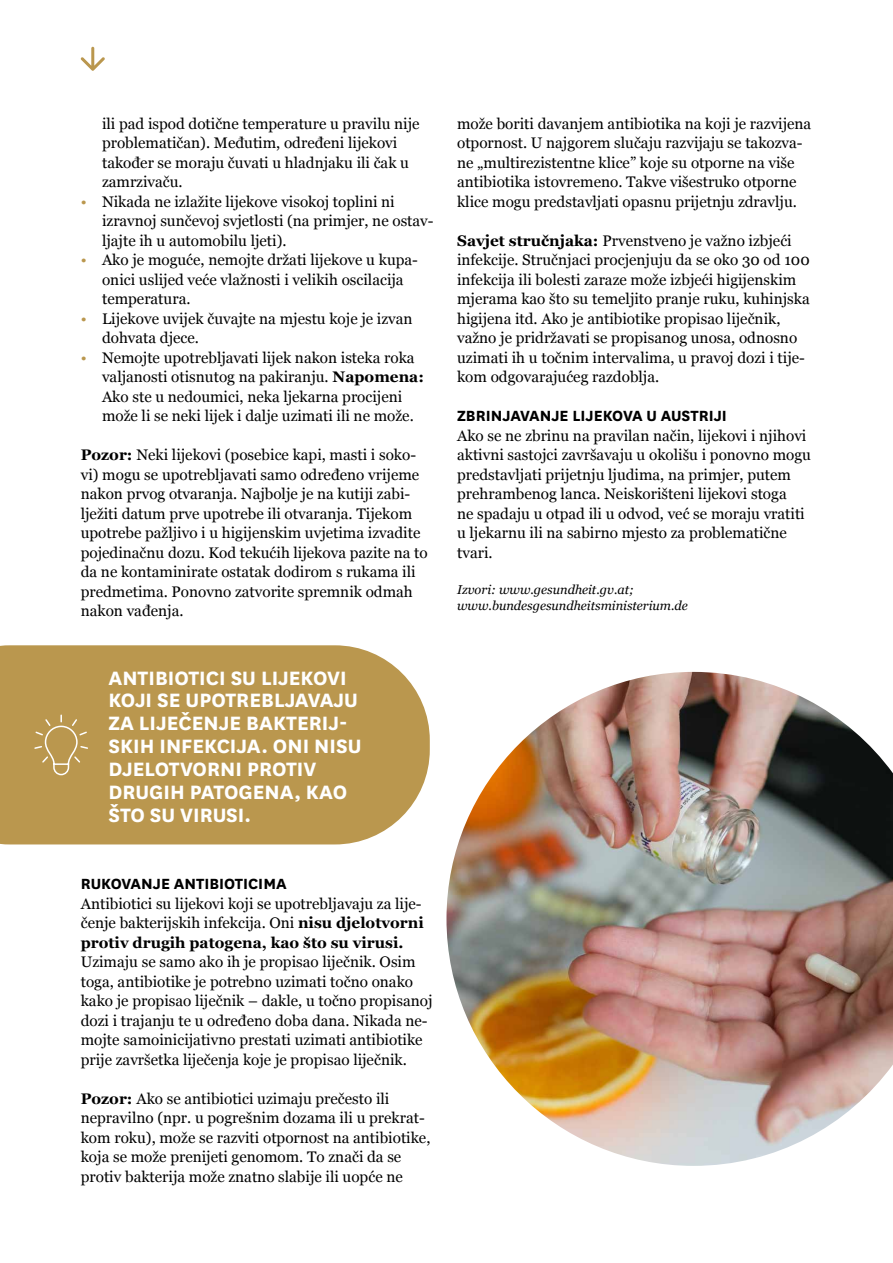
<style>
.page{position:relative;width:893px;height:1263px;background:#fff}
.page>*{position:absolute;margin:0;border:0;box-sizing:border-box;transform-origin:0 0}
.t1{font:700 22.65px/23px "National";color:#fff}
.t2{font:700 17.25px "National";color:#000}
.t3{font:15.3px/19.5px "Georgia";color:#000}
.t4{font:italic 12.75px/16.5px "Georgia";color:#000}
.s1{color:#ba974e}
.s2{font-weight:700}
</style>
<div class="page">
<svg style="left:81px;top:47px;width:24px;height:24px"></svg>
<img style="left:446px;top:672px;width:447px;height:494px">
<div style="left:0;top:645px;width:430px;height:199px;background:#ba974e"></div>
<svg style="left:33px;top:714px;width:56px;height:62px"></svg>
<p class="t3" style="left:102px;top:113px;width:319px">ili pad ispod dotične temperature u pravilu nije problematičan). Međutim, određeni lijekovi također se moraju čuvati u hladnjaku ili čak u zamrzivaču.</p>
<p class="t3" style="left:102px;top:191px;width:333px;text-indent:-21px"><span class="s1">•</span> Nikada ne izlažite lijekove visokoj toplini ni izravnoj sunčevoj svjetlosti (na primjer, ne ostav&shy;ljajte ih u automobilu ljeti).</p>
<p class="t3" style="left:102px;top:249px;width:317px;text-indent:-21px"><span class="s1">•</span> Ako je moguće, nemojte držati lijekove u kupa&shy;onici uslijed veće vlažnosti i velikih oscilacija temperatura.</p>
<p class="t3" style="left:102px;top:308px;width:312px;text-indent:-21px"><span class="s1">•</span> Lijekove uvijek čuvajte na mjestu koje je izvan dohvata djece.</p>
<p class="t3" style="left:102px;top:347px;width:323px;text-indent:-21px"><span class="s1">•</span> Nemojte upotrebljavati lijek nakon isteka roka valjanosti otisnutog na pakiranju. <span class="s2">Napomena:<br></span>Ako ste u nedoumici, neka ljekarna procijeni može li se neki lijek i dalje uzimati ili ne može.</p>
<p class="t3" style="left:81px;top:444px;width:349px"><span class="s2">Pozor:</span> Neki lijekovi (posebice kapi, masti i soko&shy;vi) mogu se upotrebljavati samo određeno vrijeme nakon prvog otvaranja. Najbolje je na kutiji zabi&shy;lježiti datum prve upotrebe ili otvaranja. Tijekom upotrebe pažljivo i u higijenskim uvjetima izvadite pojedinačnu dozu. Kod tekućih lijekova pazite na to da ne kontaminirate ostatak dodirom s rukama ili predmetima. Ponovno zatvorite spremnik odmah nakon vađenja.</p>
<h1 class="t1" style="left:108px;top:664px;width:255px">ANTIBIOTICI SU LIJEKOVI<br>KOJI SE UPOTREBLJAVAJU<br>ZA LIJEČENJE BAKTERIJ-<br>SKIH INFEKCIJA. ONI NISU<br>DJELOTVORNI PROTIV<br>DRUGIH PATOGENA, KAO<br>ŠTO SU VIRUSI.</h1>
<p class="t2" style="left:81px;top:872px;width:207px">RUKOVANJE ANTIBIOTICIMA</p>
<p class="t3" style="left:81px;top:893px;width:344px">Antibiotici su lijekovi koji se upotrebljavaju za lije&shy;čenje bakterijskih infekcija. Oni <span class="s2">nisu djelotvorni protiv drugih patogena, kao što su virusi.</span></p>
<p class="t3" style="left:81px;top:951px;width:353px">Uzimaju se samo ako ih je propisao liječnik. Osim toga, antibiotike je potrebno uzimati točno onako kako je propisao liječnik – dakle, u točno propisanoj dozi i trajanju te u određeno doba dana. Nikada ne&shy;mojte samoinicijativno prestati uzimati antibiotike prije završetka liječenja koje je propisao liječnik.</p>
<p class="t3" style="left:81px;top:1088px;width:351px"><span class="s2">Pozor:</span> Ako se antibiotici uzimaju prečesto ili nepravilno (npr. u pogrešnim dozama ili u prekrat&shy;kom roku), može se razviti otpornost na antibiotike, koja se može prenijeti genomom. To znači da se protiv bakterija može znatno slabije ili uopće ne</p>
<p class="t3" style="left:457px;top:113px;width:356px">može boriti davanjem antibiotika na koji je razvijena otpornost. U najgorem slučaju razvijaju se takozva&shy;ne „multirezistentne klice” koje su otporne na više antibiotika istovremeno. Takve višestruko otporne klice mogu predstavljati opasnu prijetnju zdravlju.</p>
<p class="t3" style="left:457px;top:230px;width:354px"><span class="s2">Savjet stručnjaka:</span> Prvenstveno je važno izbjeći infekcije. Stručnjaci procjenjuju da se oko 30 od 100 infekcija ili bolesti zaraze može izbjeći higijenskim mjerama kao što su temeljito pranje ruku, kuhinjska higijena itd. Ako je antibiotike propisao liječnik, važno je pridržavati se propisanog unosa, odnosno uzimati ih u točnim intervalima, u pravoj dozi i tije&shy;kom odgovarajućeg razdoblja.</p>
<p class="t2" style="left:457px;top:404px;width:271px">ZBRINJAVANJE LIJEKOVA U AUSTRIJI</p>
<p class="t3" style="left:457px;top:425px;width:355px">Ako se ne zbrinu na pravilan način, lijekovi i njihovi aktivni sastojci završavaju u okolišu i ponovno mogu predstavljati prijetnju ljudima, na primjer, putem prehrambenog lanca. Neiskorišteni lijekovi stoga<br>ne spadaju u otpad ili u odvod, već se moraju vratiti u ljekarnu ili na sabirno mjesto za problematične tvari.</p>
<p class="t4" style="left:457px;top:580px;width:232px">Izvori: www.gesundheit.gv.at; www.bundesgesundheitsministerium.de</p>
</div>
